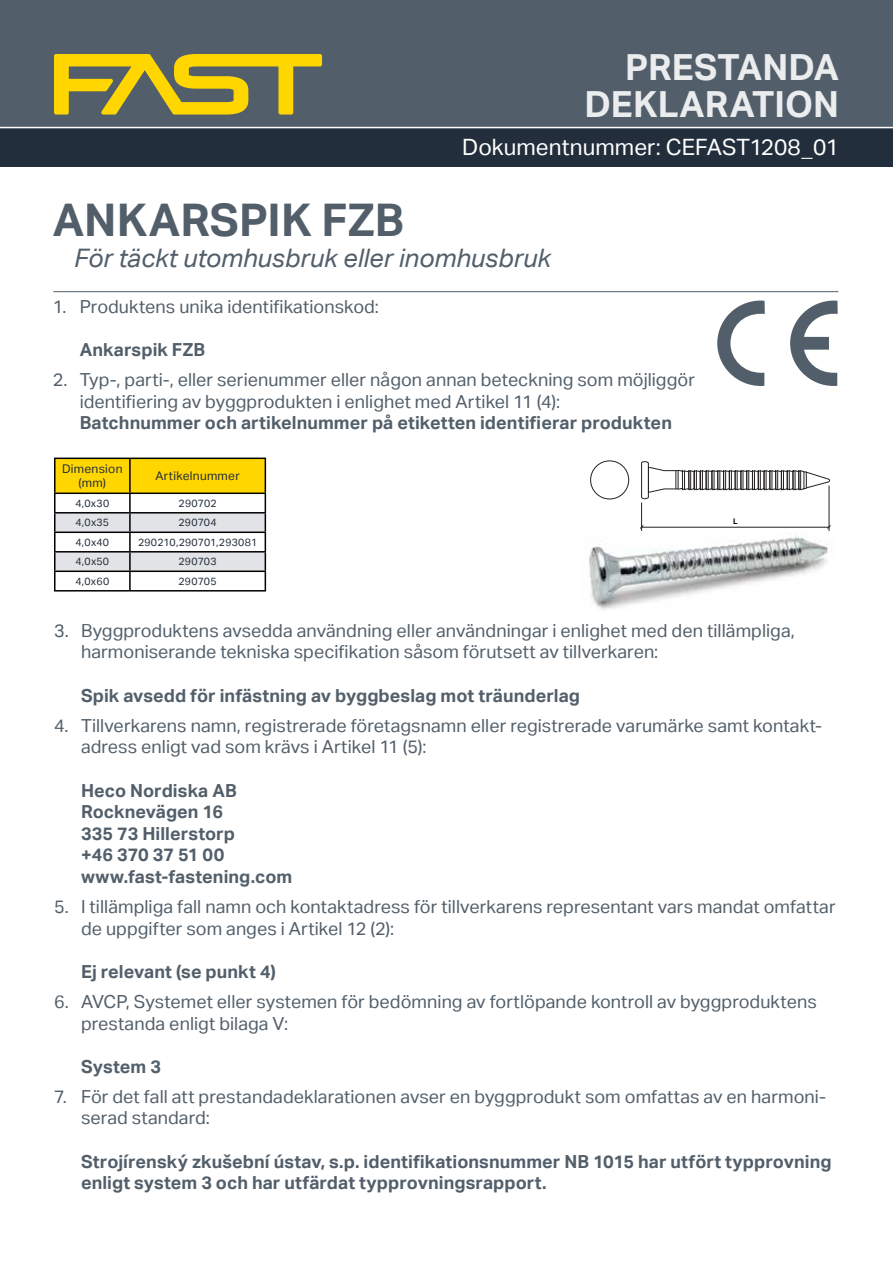
<style>
.page{position:relative;width:893px;height:1263px;background:#fff}
.page>*{position:absolute;margin:0;border:0;box-sizing:border-box;transform-origin:0 0}
.t1{font:700 45px "Aktiv Grotesk";letter-spacing:.005em;color:#525f6a}
.t2{font:700 36px/37.5px "Aktiv Grotesk";letter-spacing:.005em;color:#ebecee;text-align:right}
.t3{font:italic 25.5px "Aktiv Grotesk";color:#525f6a}
.t4{font:22.5px "Aktiv Grotesk";color:#fff}
.t5{font:18px/21.6px "Aktiv Grotesk";letter-spacing:.005em;color:#525f6a}
.t6{font:700 18px/21.6px "Aktiv Grotesk";letter-spacing:.005em;color:#525f6a}
.t7{font:12px/14.4px "Aktiv Grotesk";letter-spacing:.025em;color:#222e3b;text-align:center}
.t8{font:10.5px "Aktiv Grotesk";letter-spacing:.02em;color:#222e3b}
.t9{font:700 7.65px "Aktiv Grotesk";color:#000}
</style>
<div class="page">
<div style="left:0;top:0;width:893px;height:128px;background:#525f6a"></div>
<div style="left:0;top:128px;width:893px;height:39px;background:#222e3b"></div>
<svg style="left:54px;top:54px;width:268px;height:61px"></svg>
<hr style="left:0;top:127px;width:893px;height:1px;background:#fff">
<hr style="left:53px;top:291px;width:785px;height:1px;background:#525f6a">
<svg style="left:640px;top:461px;width:191px;height:70px"></svg>
<div style="left:590px;top:461px;width:39px;height:38px;border:1px solid #242121;border-radius:50%"></div>
<svg style="left:717px;top:301px;width:48px;height:85px"></svg>
<svg style="left:790px;top:301px;width:48px;height:85px"></svg>
<svg style="left:54px;top:458px;width:212px;height:132px"></svg>
<hr style="left:54px;top:590px;width:76px;height:1px;background:#000">
<hr style="left:130px;top:590px;width:136px;height:1px;background:#000">
<img style="left:588px;top:536px;width:240px;height:74px">
<h2 class="t2" style="left:584px;top:47px;width:256px">PRESTANDA<br>DEKLARATION</h2>
<p class="t4" style="left:462px;top:134px;width:378px">Dokumentnummer: CEFAST1208_01</p>
<h1 class="t1" style="left:53px;top:192px;width:353px">ANKARSPIK FZB</h1>
<h3 class="t3" style="left:74px;top:243px;width:478px">För täckt utomhusbruk eller inomhusbruk</h3>
<p class="t5" style="left:53px;top:295px;width:328px">1. Produktens unika identifikationskod:</p>
<p class="t6" style="left:80px;top:338px;width:127px">Ankarspik FZB</p>
<p class="t5" style="left:80px;top:369px;width:617px;text-indent:-27px">2. Typ-, parti-, eller serienummer eller någon annan beteckning som möjliggör identifiering av byggprodukten i enlighet med Artikel 11 (4):</p>
<p class="t6" style="left:80px;top:412px;width:594px">Batchnummer och artikelnummer på etiketten identifierar produkten</p>
<p class="t7" style="left:62px;top:461px;width:62px">Dimension (mm)</p>
<p class="t7" style="left:156px;top:468px;width:86px">Artikelnummer</p>
<p class="t8" style="left:75px;top:497px;width:35px">4,0x30</p>
<p class="t8" style="left:179px;top:497px;width:40px">290702</p>
<p class="t8" style="left:75px;top:516px;width:35px">4,0x35</p>
<p class="t8" style="left:178px;top:516px;width:40px">290704</p>
<p class="t8" style="left:76px;top:536px;width:35px">4,0x40</p>
<p class="t8" style="left:138px;top:536px;width:121px">290210,290701,293081</p>
<p class="t8" style="left:75px;top:555px;width:35px">4,0x50</p>
<p class="t8" style="left:179px;top:555px;width:40px">290703</p>
<p class="t8" style="left:75px;top:575px;width:35px">4,0x60</p>
<p class="t8" style="left:179px;top:575px;width:40px">290705</p>
<p class="t9" style="left:733px;top:517px;width:6px">L</p>
<p class="t5" style="left:81px;top:619px;width:715px;text-indent:-27px">3. Byggproduktens avsedda användning eller användningar i enlighet med den tillämpliga, harmoniserande tekniska specifikation såsom förutsett av tillverkaren:</p>
<p class="t6" style="left:81px;top:684px;width:501px">Spik avsedd för infästning av byggbeslag mot träunderlag</p>
<p class="t5" style="left:81px;top:714px;width:743px;text-indent:-27px">4. Tillverkarens namn, registrerade företagsnamn eller registrerade varumärke samt kontakt&shy;adress enligt vad som krävs i Artikel 11 (5):</p>
<p class="t6" style="left:81px;top:779px;width:213px">Heco Nordiska AB<br>Rocknevägen 16<br>335 73 Hillerstorp<br>+46 370 37 51 00 www.fast-fastening.com</p>
<p class="t5" style="left:81px;top:896px;width:756px;text-indent:-27px">5. I tillämpliga fall namn och kontaktadress för tillverkarens representant vars mandat omfattar de uppgifter som anges i Artikel 12 (2):</p>
<p class="t6" style="left:81px;top:960px;width:196px">Ej relevant (se punkt 4)</p>
<p class="t5" style="left:81px;top:991px;width:737px;text-indent:-27px">6. AVCP, Systemet eller systemen för bedömning av fortlöpande kontroll av byggproduktens prestanda enligt bilaga V:</p>
<p class="t6" style="left:81px;top:1055px;width:82px">System 3</p>
<p class="t5" style="left:81px;top:1085px;width:746px;text-indent:-27px">7. För det fall att prestandadeklarationen avser en byggprodukt som omfattas av en harmoni&shy;serad standard:</p>
<p class="t6" style="left:81px;top:1150px;width:752px">Strojírenský zkušební ústav, s.p. identifikationsnummer NB 1015 har utfört typprovning enligt system 3 och har utfärdat typprovningsrapport.</p>
</div>
